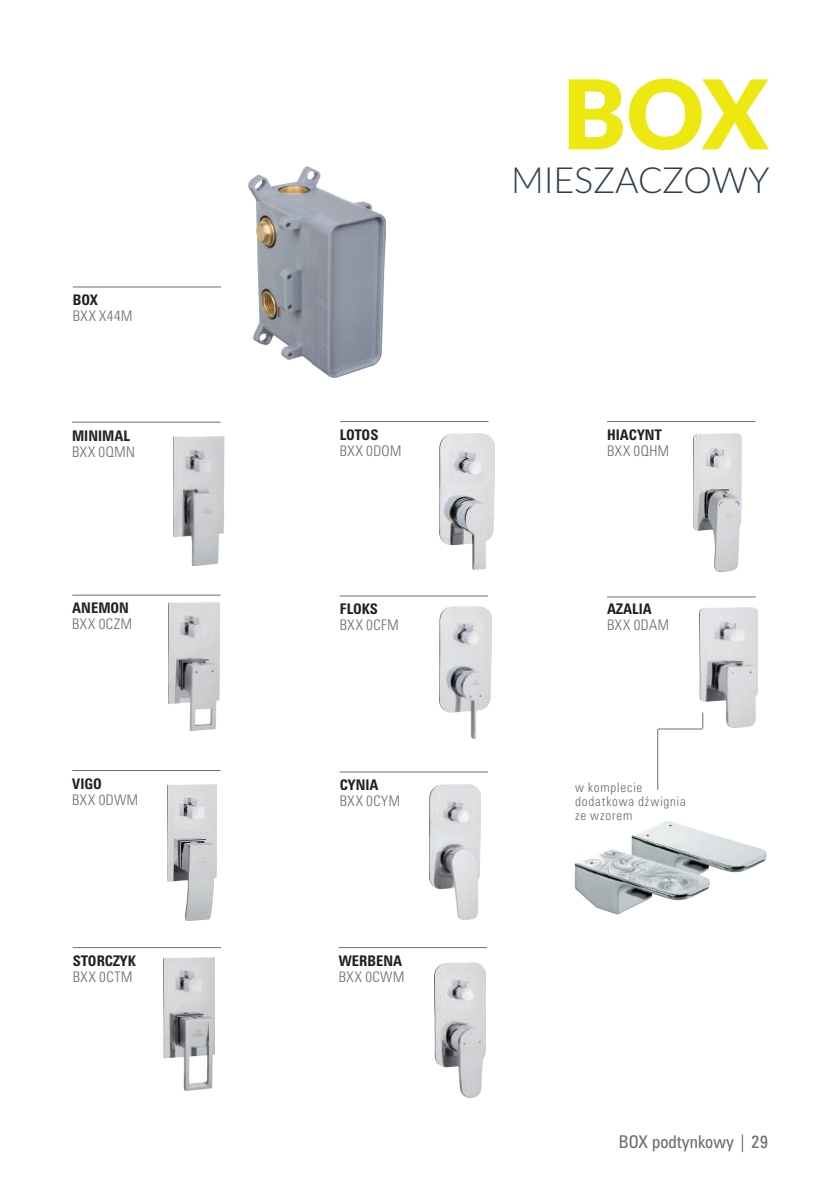
<style>
.page{position:relative;width:840px;height:1191px;background:#fff}
.page>*{position:absolute;margin:0;border:0;box-sizing:border-box;transform-origin:0 0}
.t1{font:900 96px "Lato";color:#ece810}
.t2{font:300 36px "Lato";color:#313f4d}
.t3{font:16px "Zurich Cn PL";color:#6c6d70}
.t4{font:13.4px "Zurich Lt Cn PL";letter-spacing:.03em;color:#6c6d70}
.t5{font:700 13.4px "Zurich Cn PL";color:#231f20}
.t6{font:12px/14px "Zurich Lt Cn PL";letter-spacing:.065em;color:#6c6d70}
</style>
<div class="page">
<img style="left:173px;top:437px;width:52px;height:128px">
<hr style="left:72px;top:422px;width:148px;height:1px;background:#6c6d70">
<hr style="left:73px;top:286px;width:148px;height:1px;background:#6c6d70">
<hr style="left:340px;top:421px;width:148px;height:1px;background:#6c6d70">
<img style="left:439px;top:433px;width:55px;height:137px">
<hr style="left:72px;top:770px;width:148px;height:1px;background:#6c6d70">
<hr style="left:72px;top:594px;width:148px;height:1px;background:#6c6d70">
<img style="left:168px;top:602px;width:52px;height:129px">
<img style="left:167px;top:784px;width:50px;height:137px">
<hr style="left:606px;top:421px;width:149px;height:1px;background:#6c6d70">
<img style="left:693px;top:434px;width:49px;height:138px">
<hr style="left:339px;top:595px;width:148px;height:1px;background:#6c6d70">
<img style="left:439px;top:606px;width:52px;height:132px">
<hr style="left:73px;top:947px;width:148px;height:1px;background:#6c6d70">
<img style="left:163px;top:957px;width:51px;height:133px">
<hr style="left:339px;top:771px;width:148px;height:1px;background:#6c6d70">
<img style="left:429px;top:784px;width:51px;height:135px">
<hr style="left:606px;top:596px;width:149px;height:1px;background:#6c6d70">
<img style="left:699px;top:607px;width:58px;height:121px">
<img style="left:574px;top:821px;width:193px;height:93px">
<img style="left:434px;top:963px;width:51px;height:134px">
<hr style="left:338px;top:947px;width:149px;height:1px;background:#6c6d70">
<img style="left:248px;top:166px;width:137px;height:211px">
<hr style="left:657px;top:729px;width:1px;height:60px;background:#6c6d70">
<hr style="left:657px;top:728px;width:45px;height:1px;background:#6c6d70">
<svg style="left:702px;top:712px;width:1px;height:16px"></svg>
<h1 class="t1" style="left:561px;top:42px;width:208px">BOX</h1>
<h2 class="t2" style="left:511px;top:155px;width:260px">MIESZACZOWY</h2>
<p class="t5" style="left:73px;top:291px;width:27px">BOX</p>
<p class="t4" style="left:73px;top:307px;width:9px">BXX</p>
<p class="t4" style="left:99px;top:307px;width:33px">X44M</p>
<p class="t5" style="left:72px;top:426px;width:59px">MINIMAL</p>
<p class="t4" style="left:72px;top:442px;width:9px">BXX</p>
<p class="t4" style="left:99px;top:442px;width:38px">0QMN</p>
<p class="t5" style="left:339px;top:425px;width:40px">LOTOS</p>
<p class="t4" style="left:339px;top:441px;width:9px">BXX</p>
<p class="t4" style="left:366px;top:441px;width:35px">0DOM</p>
<p class="t5" style="left:606px;top:426px;width:56px">HIACYNT</p>
<p class="t4" style="left:606px;top:442px;width:9px">BXX</p>
<p class="t4" style="left:633px;top:442px;width:35px">0QHM</p>
<p class="t5" style="left:72px;top:599px;width:58px">ANEMON</p>
<p class="t4" style="left:72px;top:615px;width:9px">BXX</p>
<p class="t4" style="left:99px;top:615px;width:33px">0CZM</p>
<p class="t5" style="left:339px;top:600px;width:16px">FLOKS</p>
<p class="t4" style="left:339px;top:616px;width:9px">BXX</p>
<p class="t4" style="left:366px;top:616px;width:16px">0CFM</p>
<p class="t5" style="left:607px;top:600px;width:46px">AZALIA</p>
<p class="t4" style="left:607px;top:616px;width:9px">BXX</p>
<p class="t4" style="left:633px;top:616px;width:35px">0DAM</p>
<p class="t5" style="left:72px;top:774px;width:31px">VIGO</p>
<p class="t4" style="left:72px;top:790px;width:9px">BXX</p>
<p class="t4" style="left:99px;top:790px;width:39px">0DWM</p>
<p class="t5" style="left:339px;top:776px;width:40px">CYNIA</p>
<p class="t4" style="left:339px;top:792px;width:9px">BXX</p>
<p class="t4" style="left:366px;top:792px;width:33px">0CYM</p>
<p class="t6" style="left:575px;top:780px;width:112px">W KOMPLECIE<br>DODATKOWA DŹWIGNIA<br>ZE WZOREM</p>
<p class="t5" style="left:73px;top:951px;width:64px">STORCZYK</p>
<p class="t4" style="left:73px;top:967px;width:9px">BXX</p>
<p class="t4" style="left:99px;top:967px;width:33px">0CTM</p>
<p class="t5" style="left:338px;top:951px;width:65px">WERBENA</p>
<p class="t4" style="left:338px;top:967px;width:9px">BXX</p>
<p class="t4" style="left:365px;top:967px;width:39px">0CWM</p>
<p class="t3" style="left:618px;top:1131px;width:150px">BOX podtynkowy | 29</p>
</div>
